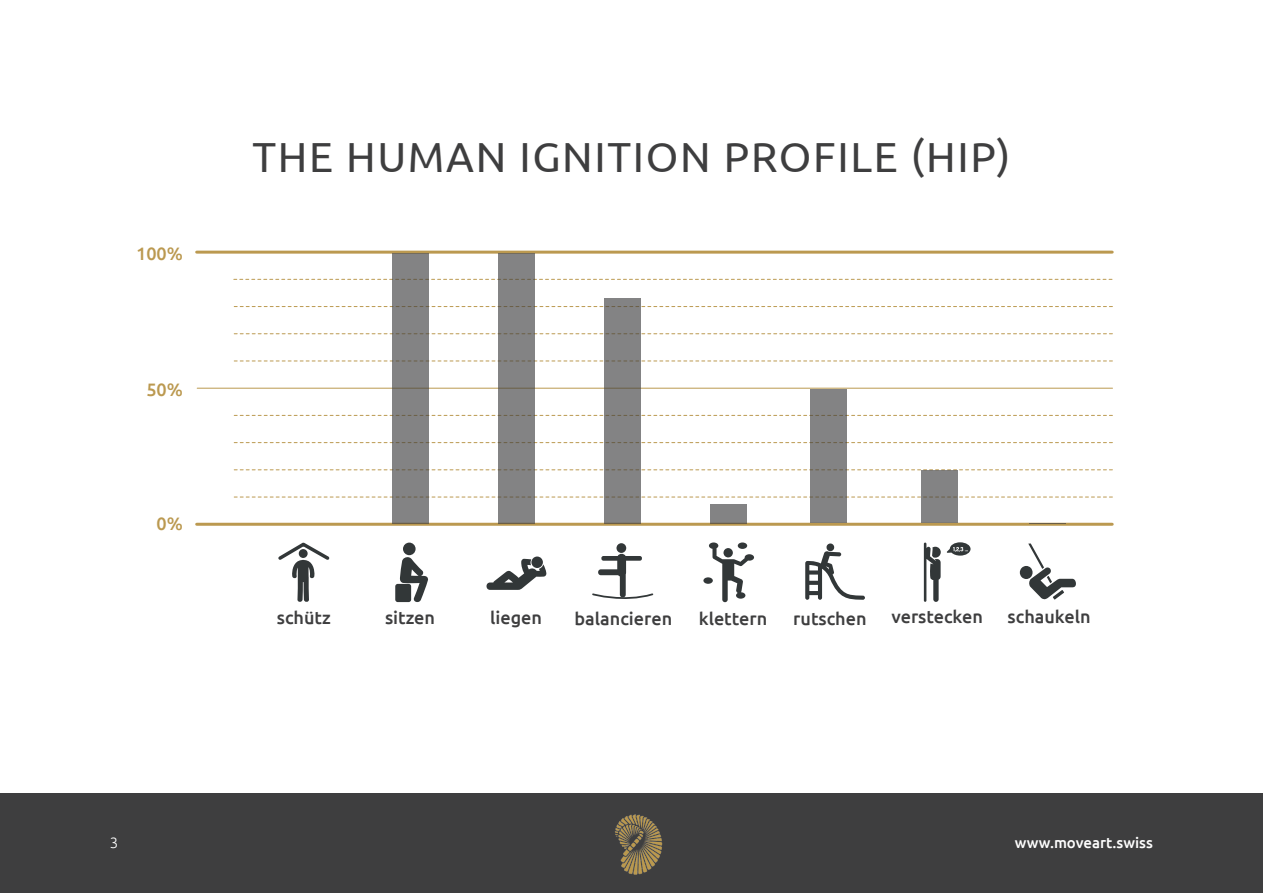
<style>
.page{position:relative;width:1263px;height:893px;background:#fff}
.page>*{position:absolute;margin:0;border:0;box-sizing:border-box;transform-origin:0 0}
.t1{font:42px "Ubuntu";letter-spacing:.04em;color:#3e3e3f}
.t2{font:500 18px "Ubuntu";color:#3e3e3f}
.t3{font:500 18px "Ubuntu";color:#bb9950}
.t4{font:500 15px "Ubuntu";color:#fff}
.t5{font:300 15px "Ubuntu";color:#fff}
</style>
<div class="page">
<div style="left:0;top:794px;width:1263px;height:99px;background:#3e3e3f"></div>
<img style="left:615px;top:814px;width:48px;height:61px">
<hr style="left:197px;top:523px;width:915px;height:3px;background:#bb9950">
<hr style="left:197px;top:251px;width:915px;height:3px;background:#bb9950">
<svg style="left:234px;top:279px;width:878px;height:1px"></svg>
<svg style="left:234px;top:306px;width:878px;height:1px"></svg>
<svg style="left:234px;top:333px;width:878px;height:1px"></svg>
<svg style="left:234px;top:361px;width:878px;height:1px"></svg>
<hr style="left:197px;top:388px;width:915px;height:1px;background:#bb9950">
<svg style="left:234px;top:415px;width:878px;height:1px"></svg>
<svg style="left:234px;top:442px;width:878px;height:1px"></svg>
<svg style="left:234px;top:469px;width:878px;height:1px"></svg>
<svg style="left:234px;top:497px;width:878px;height:1px"></svg>
<svg style="left:278px;top:542px;width:52px;height:60px"></svg>
<div style="left:392px;top:253px;width:37px;height:270px;background:#838384"></div>
<svg style="left:400px;top:543px;width:28px;height:60px"></svg>
<div style="left:395px;top:584px;width:16px;height:18px;background:#323738;border-radius:3px"></div>
<div style="left:498px;top:253px;width:37px;height:270px;background:#838384"></div>
<svg style="left:486px;top:559px;width:61px;height:31px"></svg>
<div style="left:531px;top:556px;width:12px;height:12px;background:#323738;border-radius:50%"></div>
<div style="left:604px;top:298px;width:37px;height:225px;background:#838384"></div>
<div style="left:616px;top:543px;width:10px;height:10px;background:#323738;border-radius:50%"></div>
<svg style="left:592px;top:553px;width:61px;height:46px"></svg>
<div style="left:710px;top:504px;width:37px;height:19px;background:#838384"></div>
<svg style="left:709px;top:542px;width:45px;height:60px"></svg>
<div style="left:703px;top:577px;width:10px;height:7px;background:#323738;border-radius:50%"></div>
<div style="left:738px;top:542px;width:9px;height:7px;background:#323738;border-radius:50%"></div>
<svg style="left:805px;top:543px;width:60px;height:57px"></svg>
<svg style="left:947px;top:542px;width:23px;height:14px"></svg>
<svg style="left:924px;top:543px;width:17px;height:59px"></svg>
<svg style="left:1020px;top:543px;width:56px;height:57px"></svg>
<div style="left:810px;top:389px;width:37px;height:134px;background:#838384"></div>
<div style="left:921px;top:471px;width:37px;height:52px;background:#838384"></div>
<p class="t3" style="left:136px;top:242px;width:48px">100%</p>
<p class="t3" style="left:146px;top:378px;width:38px">50%</p>
<p class="t3" style="left:157px;top:513px;width:28px">0%</p>
<h1 class="t1" style="left:252px;top:132px;width:760px">THE HUMAN IGNITION PROFILE (HIP)</h1>
<p class="t2" style="left:277px;top:606px;width:55px">schütz</p>
<p class="t2" style="left:385px;top:606px;width:51px">sitzen</p>
<p class="t2" style="left:490px;top:606px;width:53px">liegen</p>
<p class="t2" style="left:574px;top:607px;width:99px">balancieren</p>
<p class="t2" style="left:699px;top:607px;width:70px">klettern</p>
<p class="t2" style="left:793px;top:607px;width:75px">rutschen</p>
<p class="t2" style="left:891px;top:605px;width:93px">verstecken</p>
<p class="t2" style="left:1007px;top:606px;width:84px">schaukeln</p>
<p class="t5" style="left:110px;top:834px;width:10px">3</p>
<p class="t4" style="left:1015px;top:834px;width:140px">www.moveart.swiss</p>
</div>
